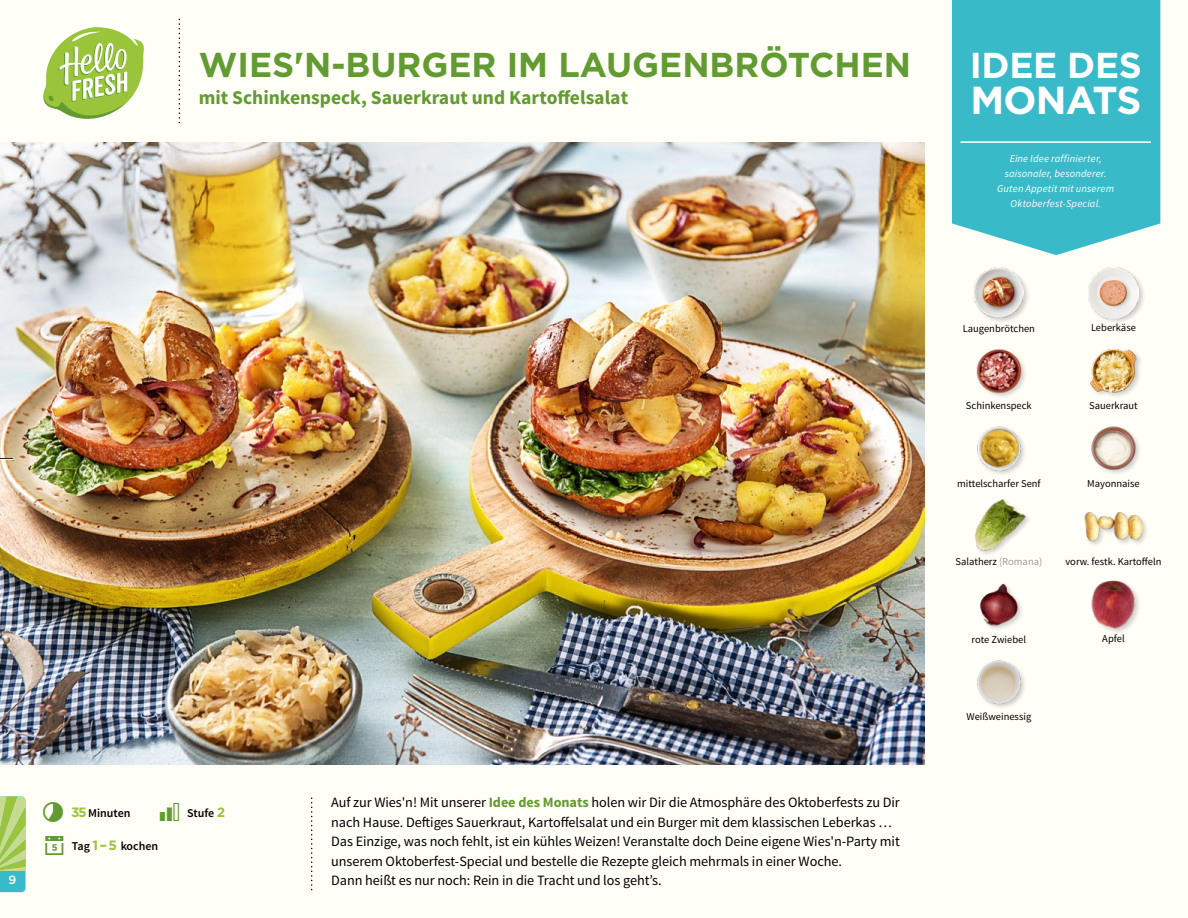
<style>
.page{position:relative;width:1188px;height:918px;background:#fffef7}
.page>*{position:absolute;margin:0;border:0;box-sizing:border-box;transform-origin:0 0}
.t1{font:700 39px "Gotham";letter-spacing:-.02em;color:#fff}
.t2{font:700 36px "Gotham";letter-spacing:-.01em;color:#fff}
.t3{font:700 34.5px "Gotham";color:#619b31}
.t4{font:700 19.5px "Source Sans Pro";color:#619b31}
.t5{font:14.25px/19.5px "Source Sans Pro";letter-spacing:-.005em;color:#000}
.t6{font:600 12px "Source Sans Pro";color:#000}
.t7{font:500 12px "Gotham";color:#fffef7}
.t8{font:10.5px "Source Sans Pro";color:#000}
.t9{font:italic 10.5px/14.7px "Source Sans Pro";letter-spacing:.015em;color:#fff;text-align:center}
.s1{font-family:"Gotham";font-weight:700;font-size:13.5px;color:#9ac43a}
.s2{font-weight:700;color:#619b31}
.s3{color:#9d9d9c}
</style>
<div class="page">
<img style="left:977px;top:660px;width:48px;height:48px">
<div style="left:1091px;top:579px;width:50px;height:56px;background:#000;opacity:.2"></div>
<img style="left:1091px;top:579px;width:48px;height:50px">
<img style="left:979px;top:583px;width:43px;height:46px">
<img style="left:975px;top:499px;width:53px;height:55px">
<div style="left:1084px;top:511px;width:65px;height:37px;background:#000;opacity:.2"></div>
<img style="left:1085px;top:511px;width:57px;height:37px">
<img style="left:1091px;top:426px;width:49px;height:48px">
<img style="left:977px;top:426px;width:48px;height:48px">
<img style="left:1090px;top:349px;width:51px;height:47px">
<img style="left:976px;top:349px;width:49px;height:48px">
<div style="left:1087px;top:266px;width:59px;height:59px;background:#000;opacity:.2"></div>
<img style="left:1088px;top:268px;width:51px;height:50px">
<div style="left:973px;top:267px;width:57px;height:58px;background:#000;opacity:.2"></div>
<img style="left:974px;top:268px;width:49px;height:50px">
<svg style="left:43px;top:27px;width:101px;height:92px"></svg>
<div style="left:952px;top:0;width:208px;height:255px;background:#38bac9"></div>
<hr style="left:961px;top:141px;width:190px;height:2px;background:#fff">
<svg style="left:0;top:796px;width:26px;height:96px;background:#95cb81"></svg>
<img style="left:0;top:142px;width:925px;height:623px">
<svg style="left:0;top:458px;width:13px;height:2px"></svg>
<p class="t7" style="left:9px;top:872px;width:9px">9</p>
<h3 class="t3" style="left:199px;top:42px;width:714px">WIES'N-BURGER IM LAUGENBRÖTCHEN</h3>
<h3 class="t4" style="left:199px;top:85px;width:431px">mit Schinkenspeck, Sauerkraut und Kartoffelsalat</h3>
<p class="t6" style="left:71px;top:805px;width:61px"><span class="s1">35</span> Minuten</p>
<p class="t5" style="left:331px;top:793px;width:570px">Auf zur Wies'n! Mit unserer <span class="s2">Idee des Monats</span> holen wir Dir die Atmosphäre des Oktoberfests zu Dir nach Hause. Deftiges Sauerkraut, Kartoffelsalat und ein Burger mit dem klassischen Leberkas … Das Einzige, was noch fehlt, ist ein kühles Weizen! Veranstalte doch Deine eigene Wies'n-Party mit unserem Oktoberfest-Special und bestelle die Rezepte gleich mehrmals in einer Woche.<br>Dann heißt es nur noch: Rein in die Tracht und los geht’s.</p>
<p class="t6" style="left:187px;top:805px;width:40px">Stufe <span class="s1">2</span></p>
<p class="t6" style="left:72px;top:838px;width:88px">Tag <span class="s1">1 –5</span> kochen</p>
<h2 class="t2" style="left:970px;top:41px;width:174px">IDEE DES</h2>
<h1 class="t1" style="left:970px;top:74px;width:172px">MONATS</h1>
<p class="t9" style="left:997px;top:152px;width:118px">Eine Idee raffinierter, saisonaler, besonderer.<br>Guten Appetit mit unserem<br>Oktoberfest-Special.</p>
<p class="t8" style="left:963px;top:322px;width:74px">Laugenbrötchen</p>
<p class="t8" style="left:1091px;top:321px;width:46px">Leberkäse</p>
<p class="t8" style="left:966px;top:399px;width:67px">Schinkenspeck</p>
<p class="t8" style="left:1089px;top:399px;width:50px">Sauerkraut</p>
<p class="t8" style="left:957px;top:477px;width:85px">mittelscharfer Senf</p>
<p class="t8" style="left:1087px;top:477px;width:54px">Mayonnaise</p>
<p class="t8" style="left:955px;top:555px;width:88px">Salatherz <span class="s3">(Romana)</span></p>
<p class="t8" style="left:1065px;top:555px;width:98px">vorw. festk. Kartoffeln</p>
<p class="t8" style="left:972px;top:633px;width:56px">rote Zwiebel</p>
<p class="t8" style="left:1102px;top:632px;width:24px">Apfel</p>
<p class="t8" style="left:966px;top:710px;width:66px">Weißweinessig</p>
</div>
